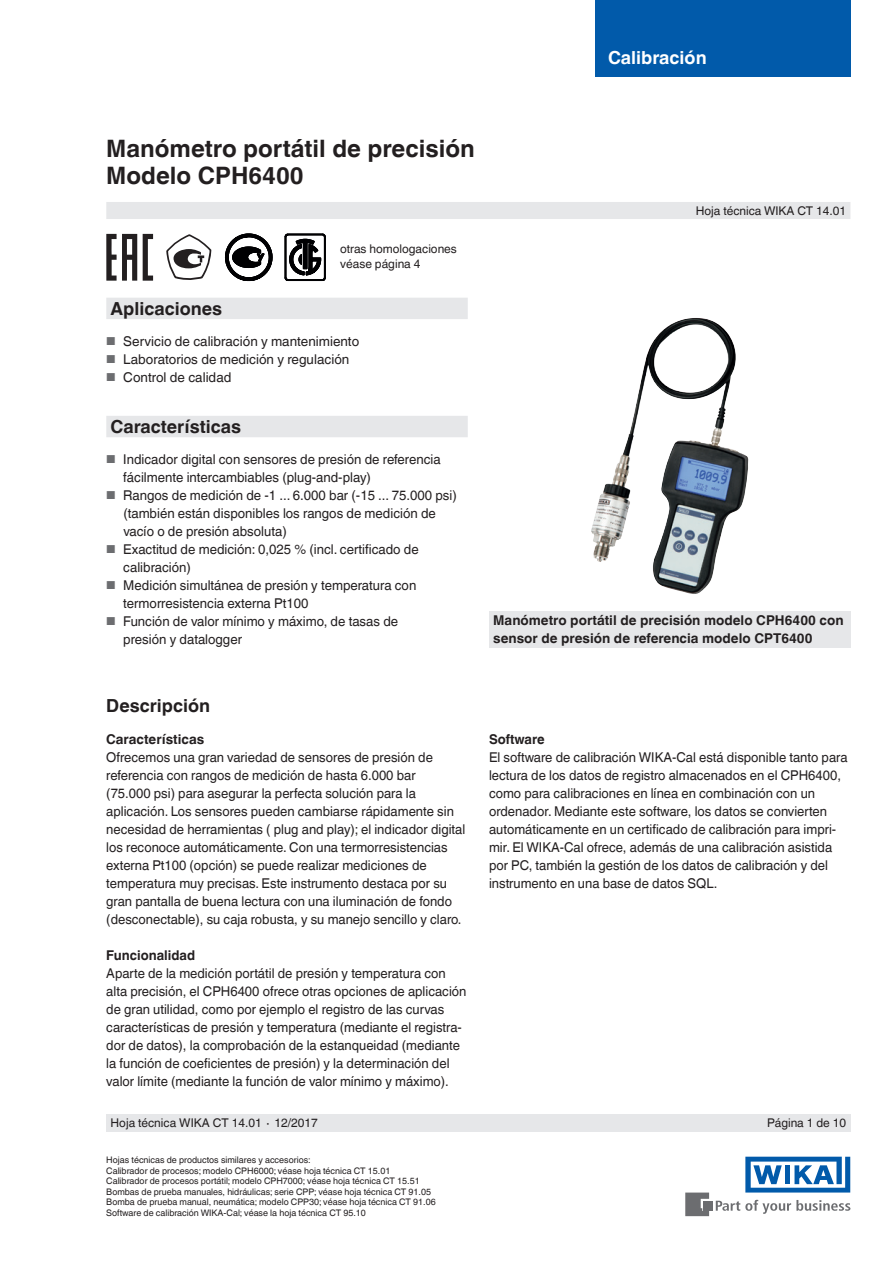
<style>
.page{position:relative;width:893px;height:1263px;background:#fff}
.page>*{position:absolute;margin:0;border:0;box-sizing:border-box;transform-origin:0 0}
.t1{font:700 24px/27px "Helvetica World";color:#231f20}
.t2{font:700 18px "Helvetica World";color:#231f20}
.t3{font:700 18px "Helvetica World";color:#fff}
.t4{font:13.5px/18px "Helvetica World";color:#231f20}
.t5{font:700 13.5px/18px "Helvetica World";color:#231f20}
.t6{font:12px/15px "Helvetica World";color:#231f20}
.t7{font:9px/10.5px "Helvetica World";color:#231f20}
.s1{font-size:11.55px;color:#6c6d70}
</style>
<div class="page">
<svg style="left:716px;top:1200px;width:134px;height:14px"></svg>
<div style="left:703px;top:1201px;width:9px;height:9px;background:#6c6d70"></div>
<svg style="left:685px;top:1192px;width:24px;height:24px"></svg>
<svg style="left:745px;top:1157px;width:105px;height:35px"></svg>
<div style="left:595px;top:0;width:255px;height:77px;background:#015aaa"></div>
<div style="left:106px;top:202px;width:744px;height:17px;background:#e6e7e9"></div>
<div style="left:106px;top:1114px;width:744px;height:17px;background:#e6e7e9"></div>
<svg style="left:143px;top:234px;width:10px;height:47px"></svg>
<svg style="left:106px;top:234px;width:31px;height:47px"></svg>
<svg style="left:106px;top:298px;width:362px;height:139px"></svg>
<div style="left:489px;top:611px;width:361px;height:36px;background:#e6e7e9"></div>
<img style="left:591px;top:318px;width:158px;height:276px">
<svg style="left:166px;top:234px;width:45px;height:46px"></svg>
<svg style="left:285px;top:234px;width:40px;height:47px"></svg>
<svg style="left:225px;top:234px;width:47px;height:47px"></svg>
<h2 class="t3" style="left:608px;top:47px;width:100px">Calibración</h2>
<h1 class="t1" style="left:106px;top:135px;width:370px">Manómetro portátil de precisión<br>Modelo CPH6400</h1>
<p class="t6" style="left:340px;top:241px;width:118px">otras homologaciones véase página 4</p>
<h2 class="t2" style="left:111px;top:298px;width:113px">Aplicaciones</h2>
<p class="t4" style="left:106px;top:332px;width:254px"><span class="s1">■</span> Servicio de calibración y mantenimiento</p>
<p class="t4" style="left:106px;top:350px;width:245px"><span class="s1">■</span> Laboratorios de medición y regulación</p>
<p class="t4" style="left:106px;top:368px;width:127px"><span class="s1">■</span> Control de calidad</p>
<h2 class="t2" style="left:111px;top:416px;width:132px">Características</h2>
<p class="t4" style="left:123px;top:450px;width:319px;text-indent:-17px"><span class="s1">■</span> Indicador digital con sensores de presión de referencia fácilmente intercambiables (plug-and-play)</p>
<p class="t4" style="left:123px;top:486px;width:335px;text-indent:-17px"><span class="s1">■</span> Rangos de medición de -1 ... 6.000 bar (-15 ... 75.000 psi) (también están disponibles los rangos de medición de vacío o de presión absoluta)</p>
<p class="t4" style="left:123px;top:540px;width:297px;text-indent:-17px"><span class="s1">■</span> Exactitud de medición: 0,025 % (incl. certificado de calibración)</p>
<p class="t4" style="left:123px;top:576px;width:294px;text-indent:-17px"><span class="s1">■</span> Medición simultánea de presión y temperatura con termorresistencia externa Pt100</p>
<p class="t4" style="left:123px;top:612px;width:276px;text-indent:-17px"><span class="s1">■</span> Función de valor mínimo y máximo, de tasas de presión y datalogger</p>
<p class="t6" style="left:696px;top:203px;width:152px">Hoja técnica WIKA CT 14.01</p>
<p class="t5" style="left:493px;top:612px;width:352px">Manómetro portátil de precisión modelo CPH6400 con sensor de presión de referencia modelo CPT6400</p>
<h2 class="t2" style="left:106px;top:696px;width:105px">Descripción</h2>
<p class="t5" style="left:106px;top:730px;width:99px">Características</p>
<p class="t4" style="left:106px;top:748px;width:360px">Ofrecemos una gran variedad de sensores de presión de referencia con rangos de medición de hasta 6.000 bar<br>(75.000 psi) para asegurar la perfecta solución para la aplicación. Los sensores pueden cambiarse rápidamente sin necesidad de herramientas ( plug and play); el indicador digital los reconoce automáticamente. Con una termorresistencias externa Pt100 (opción) se puede realizar mediciones de temperatura muy precisas. Este instrumento destaca por su gran pantalla de buena lectura con una iluminación de fondo (desconectable), su caja robusta, y su manejo sencillo y claro.</p>
<p class="t5" style="left:106px;top:946px;width:90px">Funcionalidad</p>
<p class="t4" style="left:106px;top:964px;width:362px">Aparte de la medición portátil de presión y temperatura con alta precisión, el CPH6400 ofrece otras opciones de aplicación de gran utilidad, como por ejemplo el registro de las curvas características de presión y temperatura (mediante el registra&shy;dor de datos), la comprobación de la estanqueidad (mediante la función de coeficientes de presión) y la determinación del valor límite (mediante la función de valor mínimo y máximo).</p>
<p class="t5" style="left:489px;top:731px;width:57px">Software</p>
<p class="t4" style="left:489px;top:749px;width:360px">El software de calibración WIKA-Cal está disponible tanto para lectura de los datos de registro almacenados en el CPH6400, como para calibraciones en línea en combinación con un ordenador. Mediante este software, los datos se convierten automáticamente en un certificado de calibración para impri&shy;mir. El WIKA-Cal ofrece, además de una calibración asistida por PC, también la gestión de los datos de calibración y del instrumento en una base de datos SQL.</p>
<p class="t6" style="left:111px;top:1115px;width:209px">Hoja técnica WIKA CT 14.01 ∙ 12/2017</p>
<p class="t6" style="left:767px;top:1115px;width:81px">Página 1 de 10</p>
<p class="t7" style="left:106px;top:1155px;width:331px">Hojas técnicas de productos similares y accesorios:<br>Calibrador de procesos; modelo CPH6000; véase hoja técnica CT 15.01<br>Calibrador de procesos portátil; modelo CPH7000; véase hoja técnica CT 15.51<br>Bombas de prueba manuales, hidráulicas; serie CPP; véase hoja técnica CT 91.05<br>Bomba de prueba manual, neumática; modelo CPP30; véase hoja técnica CT 91.06<br>Software de calibración WIKA-Cal; véase la hoja técnica CT 95.10</p>
</div>
